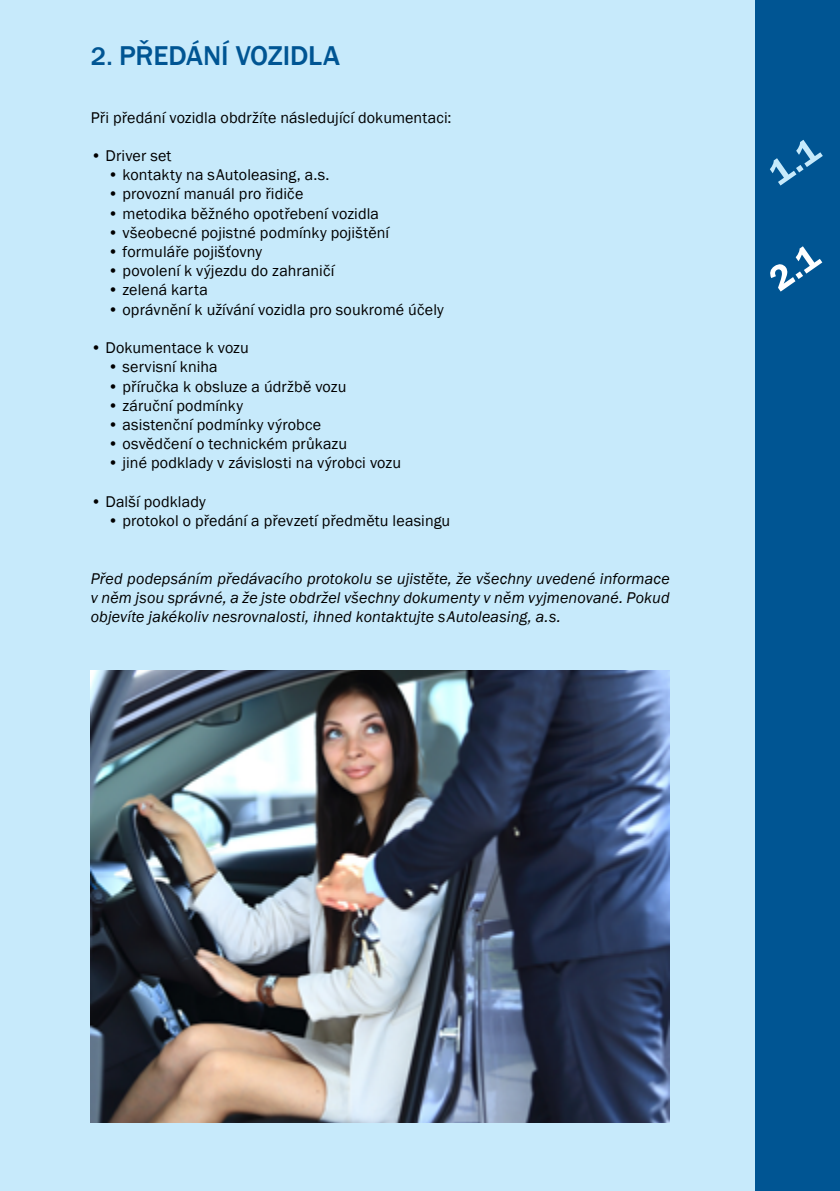
<style>
.page{position:relative;width:840px;height:1191px;background:#fff}
.page>*{position:absolute;margin:0;border:0;box-sizing:border-box;transform-origin:0 0}
.t1{font:500 28px "Franklin Gothic";letter-spacing:-.005em;color:#005593}
.t2{font:16px "Franklin Gothic";letter-spacing:.01em;color:#000}
.t3{font:italic 16px/19.2px "Franklin Gothic";letter-spacing:.01em;color:#000;text-align:justify}
.s1{font-size:26px}
</style>
<div class="page">
<div style="left:0;top:0;width:839px;height:1191px;background:#c7eafb"></div>
<div style="left:754px;top:0;width:85px;height:1191px;background:#005593"></div>
<img style="left:91px;top:670px;width:578px;height:453px">
<h1 class="t1" style="left:91px;top:38px;width:250px"><span class="s1">2.</span> PŘEDÁNÍ VOZIDLA</h1>
<p class="t2" style="left:91px;top:107px;width:362px">Při předání vozidla obdržíte následující dokumentaci:</p>
<p class="t2" style="left:91px;top:146px;width:82px">• Driver set</p>
<p class="t2" style="left:108px;top:165px;width:223px">• kontakty na s Autoleasing, a.s.</p>
<p class="t2" style="left:108px;top:184px;width:197px">• provozní manuál pro řidiče</p>
<p class="t2" style="left:108px;top:203px;width:272px">• metodika běžného opotřebení vozidla</p>
<p class="t2" style="left:108px;top:222px;width:283px">• všeobecné pojistné podmínky pojištění</p>
<p class="t2" style="left:108px;top:242px;width:156px">• formuláře pojišťovny</p>
<p class="t2" style="left:108px;top:261px;width:228px">• povolení k výjezdu do zahraničí</p>
<p class="t2" style="left:108px;top:280px;width:101px">• zelená karta</p>
<p class="t2" style="left:108px;top:299px;width:337px">• oprávnění k užívání vozidla pro soukromé účely</p>
<p class="t2" style="left:91px;top:338px;width:159px">• Dokumentace k vozu</p>
<p class="t2" style="left:108px;top:357px;width:111px">• servisní kniha</p>
<p class="t2" style="left:108px;top:376px;width:240px">• příručka k obsluze a údržbě vozu</p>
<p class="t2" style="left:108px;top:395px;width:137px">• záruční podmínky</p>
<p class="t2" style="left:108px;top:414px;width:215px">• asistenční podmínky výrobce</p>
<p class="t2" style="left:108px;top:434px;width:241px">• osvědčení o technickém průkazu</p>
<p class="t2" style="left:108px;top:453px;width:294px">• jiné podklady v závislosti na výrobci vozu</p>
<p class="t2" style="left:91px;top:491px;width:116px">• Další podklady</p>
<p class="t2" style="left:108px;top:510px;width:344px">• protokol o předání a převzetí předmětu leasingu</p>
<p class="t3" style="left:91px;top:569px;width:580px">Před podepsáním předávacího protokolu se ujistěte, že všechny uvedené informace v něm jsou správné, a že jste obdržel všechny dokumenty v něm vyjmenované. Pokud objevíte jakékoliv nesrovnalosti, ihned kontaktujte s Autoleasing, a.s.</p>
</div>
